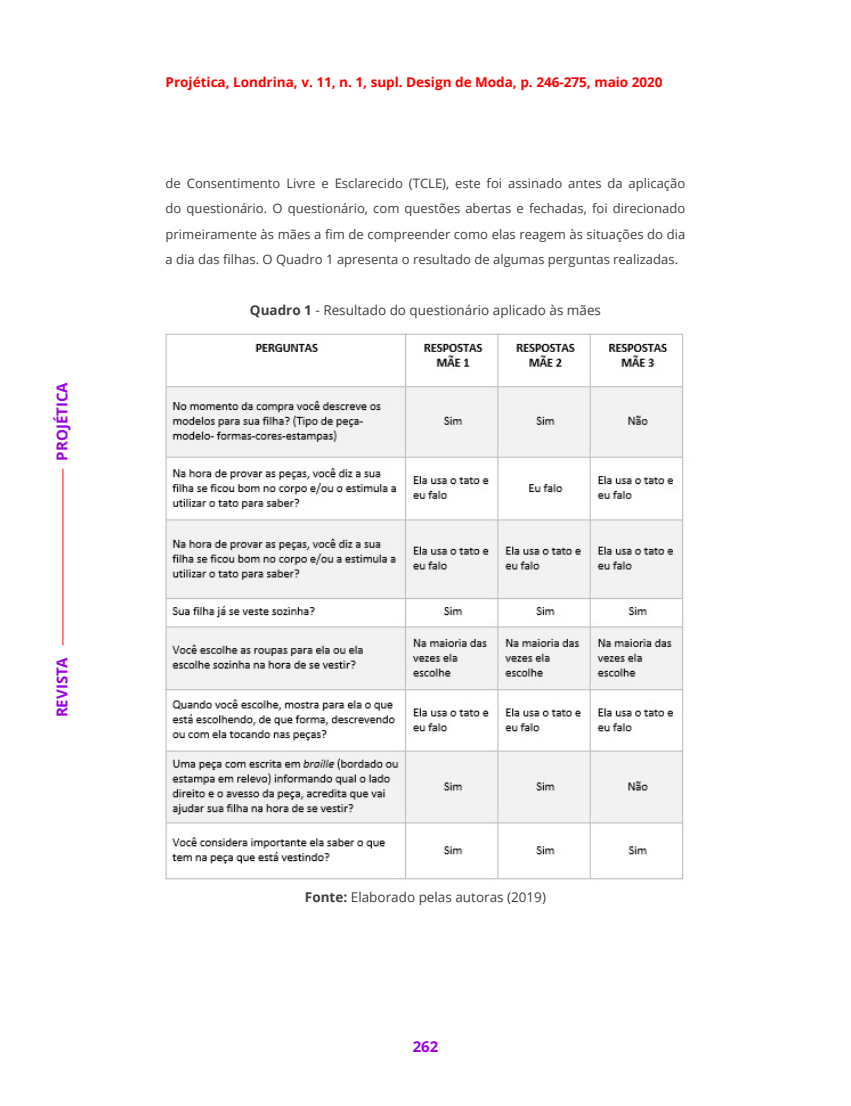
<style>
.page{position:relative;width:851px;height:1106px;background:#fff}
.page>*{position:absolute;margin:0;border:0;box-sizing:border-box;transform-origin:0 0}
.t1{font:700 15px "Open Sans";color:#9a00df}
.Texto_principal{font:13.5px "Open Sans";color:#3e3e3f}
.t2{font:700 13.5px "Open Sans";color:#f00}
.Texto_principal-2{font:13.05px/25.5px "Open Sans";color:#3e3e3f;text-align:justify}
.s1{font-weight:700}
</style>
<div class="page">
<hr style="left:62px;top:468px;width:2px;height:177px;background:#f00">
<img style="left:165px;top:333px;width:519px;height:547px">
<p class="t1" style="left:52px;top:460px;width:80px;rotate:-90deg">PROJÉTICA</p>
<p class="t1" style="left:52px;top:717px;width:62px;rotate:-90deg">REVISTA</p>
<p class="t2" style="left:166px;top:72px;width:498px">Projética, Londrina, v. 11, n. 1, supl. Design de Moda, p. 246-275, maio 2020</p>
<p class="Texto_principal-2" style="left:166px;top:170px;width:521px">de Consentimento Livre e Esclarecido (TCLE), este foi assinado antes da aplicação do questionário. O questionário, com questões abertas e fechadas, foi direcionado primeiramente às mães a fim de compreender como elas reagem às situações do dia a dia das filhas. O Quadro 1 apresenta o resultado de algumas perguntas realizadas.</p>
<p class="Texto_principal" style="left:250px;top:301px;width:352px"><span class="s1">Quadro 1</span> - Resultado do questionário aplicado às mães</p>
<p class="Texto_principal" style="left:305px;top:887px;width:242px"><span class="s1">Fonte:</span> Elaborado pelas autoras (2019)</p>
<p class="t1" style="left:412px;top:1035px;width:27px">262</p>
</div>
